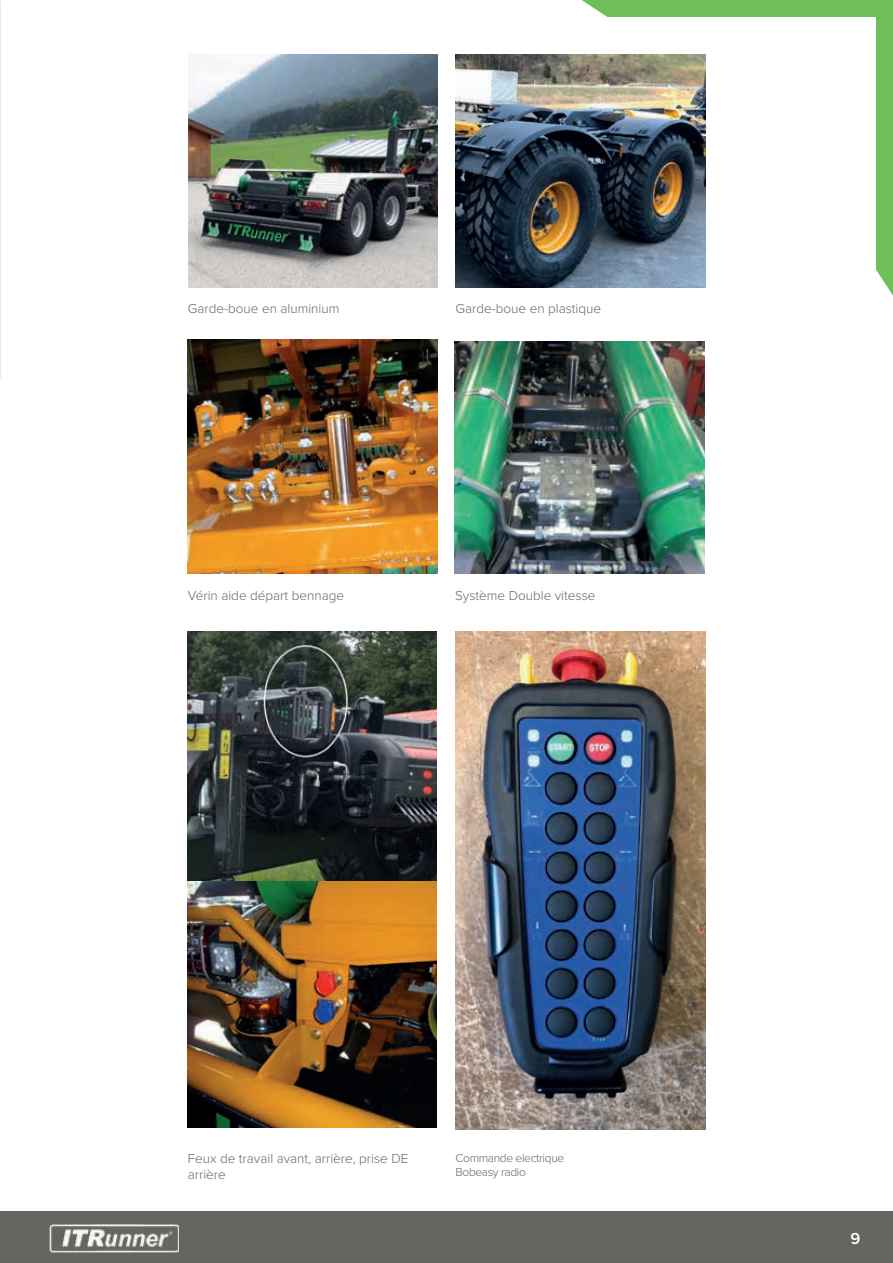
<style>
.page{position:relative;width:893px;height:1263px;background:#fff}
.page>*{position:absolute;margin:0;border:0;box-sizing:border-box;transform-origin:0 0}
.t1{font:600 16.5px "Proxima Nova";color:#fff}
.t2{font:300 13.5px/16.2px "Proxima Nova";color:#636760}
.t3{font:300 12px/14.4px "Proxima Nova";letter-spacing:-.03em;color:#636760}
</style>
<div class="page">
<div style="left:0;top:1212px;width:893px;height:51px;background:#636760"></div>
<img style="left:49px;top:1225px;width:130px;height:27px">
<svg style="left:581px;top:0;width:312px;height:296px"></svg>
<img style="left:455px;top:631px;width:250px;height:498px">
<img style="left:455px;top:54px;width:250px;height:234px">
<img style="left:455px;top:341px;width:250px;height:232px">
<img style="left:188px;top:631px;width:249px;height:497px">
<img style="left:188px;top:54px;width:249px;height:234px">
<img style="left:188px;top:340px;width:249px;height:233px">
<p class="t2" style="left:188px;top:299px;width:153px">Garde-boue en aluminium</p>
<p class="t2" style="left:455px;top:299px;width:147px">Garde-boue en plastique</p>
<p class="t2" style="left:188px;top:586px;width:158px">Vérin aide départ bennage</p>
<p class="t2" style="left:455px;top:586px;width:142px">Système Double vitesse</p>
<p class="t2" style="left:188px;top:1150px;width:222px">Feux de travail avant, arrière, prise DE arrière</p>
<p class="t3" style="left:455px;top:1150px;width:110px">Commande electrique<br>Bobeasy radio</p>
<p class="t1" style="left:851px;top:1226px;width:11px">9</p>
</div>
